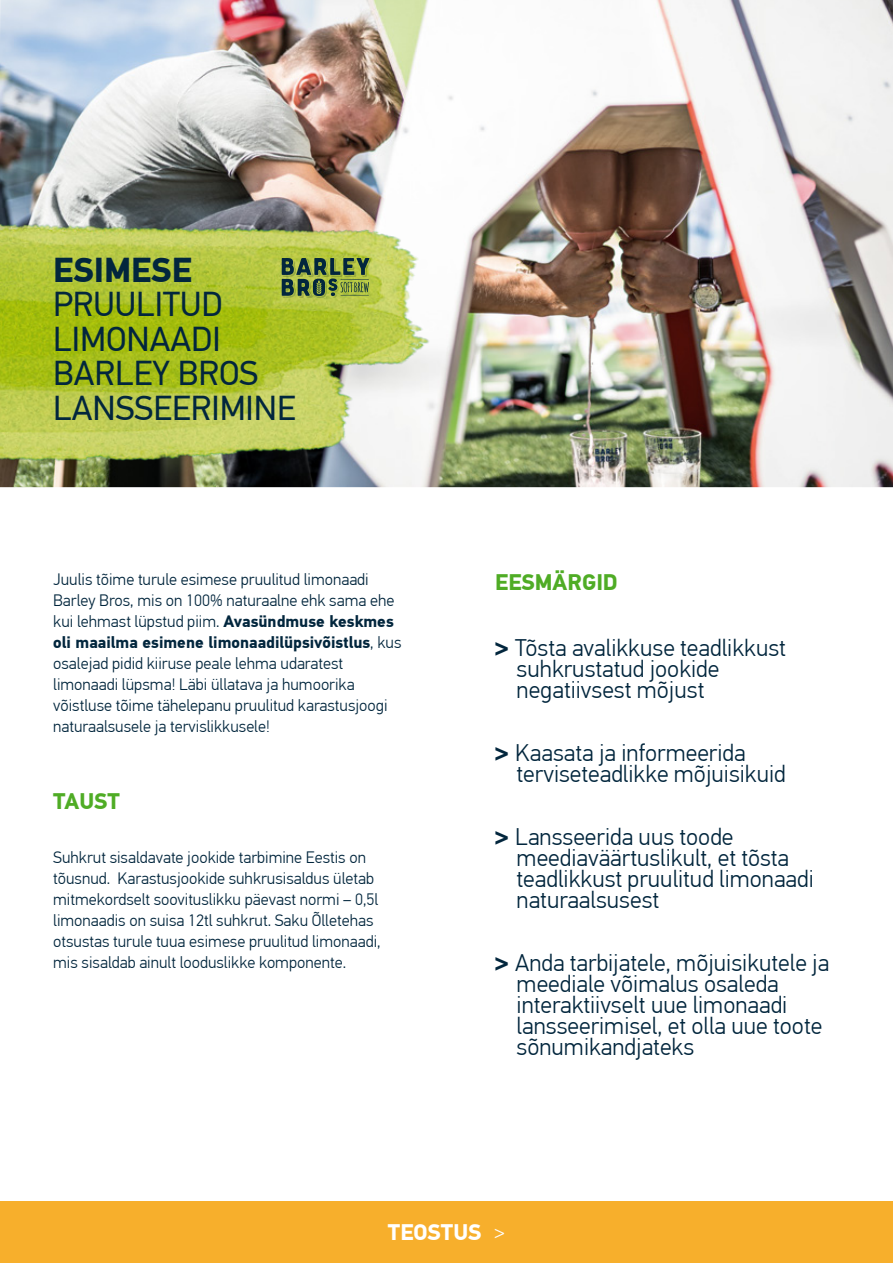
<style>
.page{position:relative;width:893px;height:1263px;background:#fff}
.page>*{position:absolute;margin:0;border:0;box-sizing:border-box;transform-origin:0 0}
.t1{font:34.5px/34.5px "PF Din Text Pro";color:#02263d}
.t2{font:700 34.5px "PF Din Text Pro";color:#02263d}
.t3{font:300 24px/21px "PF Din Text Pro";color:#02263d}
.t4{font:700 22.5px "PF Din Text Pro";color:#4fac25}
.t5{font:700 22.5px "PF Din Text Pro";color:#fff}
.t6{font:300 16.5px/21px "PF Din Text Pro";color:#02263d}
.s1{font-weight:700}
.s2{font-weight:300}
</style>
<div class="page">
<img style="left:0;top:0;width:893px;height:487px">
<img style="left:0;top:185px;width:506px;height:303px">
<div style="left:0;top:1201px;width:893px;height:62px;background:#f7af2c"></div>
<svg style="left:282px;top:258px;width:89px;height:40px"></svg>
<h1 class="t2" style="left:53px;top:249px;width:140px">ESIMESE</h1>
<h1 class="t1" style="left:53px;top:288px;width:244px">PRUULITUD<br>LIMONAADI<br>BARLEY BROS<br>LANSSEERIMINE</h1>
<p class="t6" style="left:53px;top:569px;width:350px">Juulis tõime turule esimese pruulitud limonaadi Barley Bros, mis on 100% naturaalne ehk sama ehe kui lehmast lüpstud piim. <span class="s1">Avasündmuse keskmes oli maailma esimene limonaadilüpsivõistlus</span>, kus osalejad pidid kiiruse peale lehma udaratest limonaadi lüpsma! Läbi üllatava ja humoorika võistluse tõime tähelepanu pruulitud karastusjoogi naturaalsusele ja tervislikkusele!</p>
<h3 class="t4" style="left:53px;top:787px;width:68px">TAUST</h3>
<p class="t6" style="left:53px;top:847px;width:329px">Suhkrut sisaldavate jookide tarbimine Eestis on tõusnud. Karastusjookide suhkrusisaldus ületab mitmekordselt soovituslikku päevast normi – 0,5l limonaadis on suisa 12tl suhkrut. Saku Õlletehas otsustas turule tuua esimese pruulitud limonaadi, mis sisaldab ainult looduslikke komponente.</p>
<h3 class="t4" style="left:495px;top:568px;width:124px">EESMÄRGID</h3>
<h2 class="t3" style="left:517px;top:637px;width:271px;text-indent:-21px"><span class="s1">&gt;</span> Tõsta avalikkuse teadlikkust suhkrustatud jookide negatiivsest mõjust</h2>
<h2 class="t3" style="left:517px;top:742px;width:271px;text-indent:-21px"><span class="s1">&gt;</span> Kaasata ja informeerida terviseteadlikke mõjuisikuid</h2>
<h2 class="t3" style="left:517px;top:826px;width:299px;text-indent:-21px"><span class="s1">&gt;</span> Lansseerida uus toode meediaväärtuslikult, et tõsta teadlikkust pruulitud limonaadi naturaalsusest</h2>
<h2 class="t3" style="left:517px;top:952px;width:314px;text-indent:-21px"><span class="s1">&gt;</span> Anda tarbijatele, mõjuisikutele ja meediale võimalus osaleda interaktiivselt uue limonaadi lansseerimisel, et olla uue toote sõnumikandjateks</h2>
<h3 class="t5" style="left:388px;top:1218px;width:119px">TEOSTUS <span class="s2">&gt;</span></h3>
</div>
